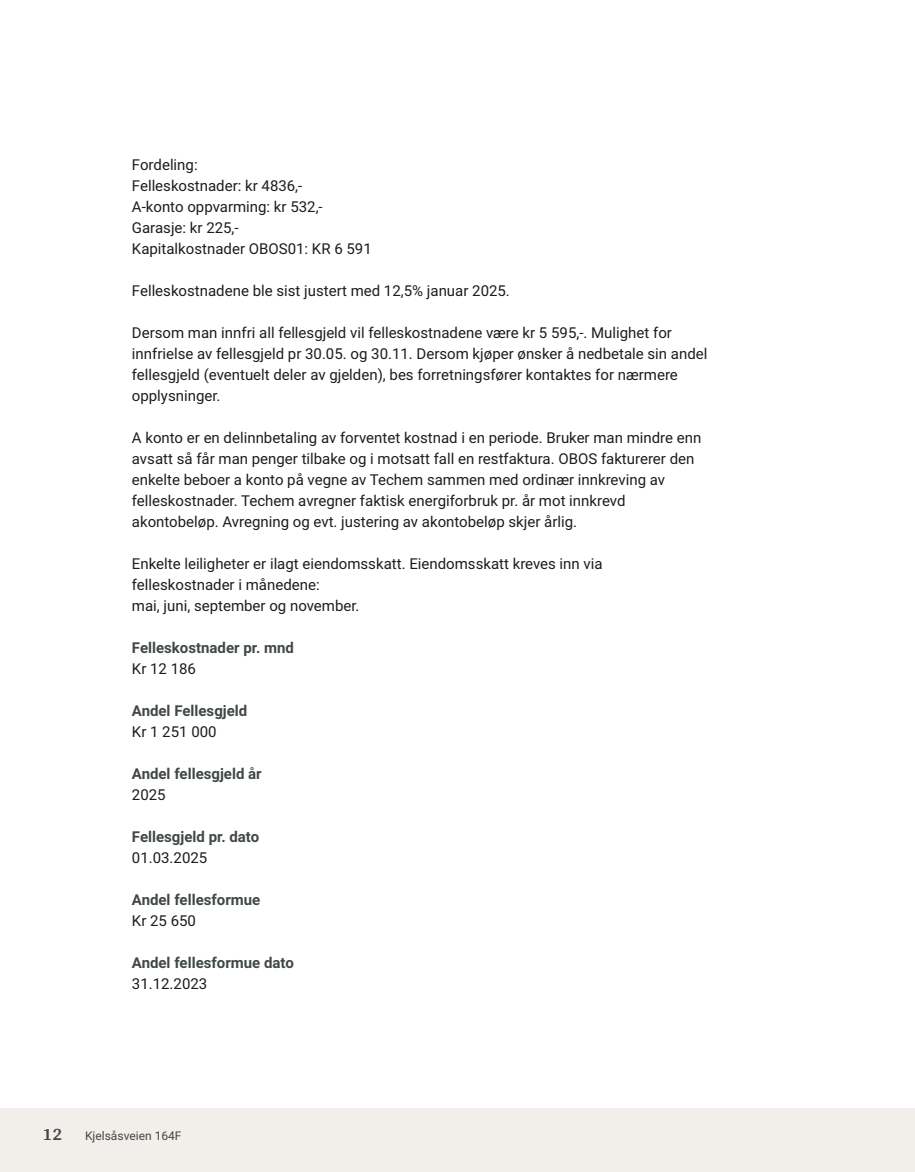
<style>
.page{position:relative;width:915px;height:1172px;background:#fff}
.page>*{position:absolute;margin:0;border:0;box-sizing:border-box;transform-origin:0 0}
.t1{font:700 18px "Arya";color:#414749}
.t2{font:15px/21px "Roboto Vitec";color:#1d1d1b}
.t3{font:700 15px "Roboto Vitec";color:#414749}
.t4{font:12px "Roboto Vitec";color:#414749}
</style>
<div class="page">
<div style="left:0;top:1108px;width:914px;height:64px;background:#f2eeea"></div>
<p class="t2" style="left:132px;top:153px;width:241px">Fordeling:<br>Felleskostnader: kr 4836,‑<br>A‑konto oppvarming: kr 532,‑<br>Garasje: kr 225,‑<br>Kapitalkostnader OBOS01: KR 6 591</p>
<p class="t2" style="left:132px;top:279px;width:379px">Felleskostnadene ble sist justert med 12,5% januar 2025.</p>
<p class="t2" style="left:132px;top:321px;width:577px">Dersom man innfri all fellesgjeld vil felleskostnadene være kr 5 595,‑. Mulighet for innfrielse av fellesgjeld pr 30.05. og 30.11. Dersom kjøper ønsker å nedbetale sin andel fellesgjeld (eventuelt deler av gjelden), bes forretningsfører kontaktes for nærmere opplysninger.</p>
<p class="t2" style="left:132px;top:426px;width:571px">A konto er en delinnbetaling av forventet kostnad i en periode. Bruker man mindre enn avsatt så får man penger tilbake og i motsatt fall en restfaktura. OBOS fakturerer den enkelte beboer a konto på vegne av Techem sammen med ordinær innkreving av felleskostnader. Techem avregner faktisk energiforbruk pr. år mot innkrevd akontobeløp. Avregning og evt. justering av akontobeløp skjer årlig.</p>
<p class="t2" style="left:132px;top:552px;width:472px">Enkelte leiligheter er ilagt eiendomsskatt. Eiendomsskatt kreves inn via felleskostnader i månedene:<br>mai, juni, september og november.</p>
<p class="t3" style="left:132px;top:637px;width:164px">Felleskostnader pr. mnd</p>
<p class="t2" style="left:132px;top:657px;width:66px">Kr 12 186</p>
<p class="t3" style="left:132px;top:700px;width:117px">Andel Fellesgjeld</p>
<p class="t2" style="left:132px;top:720px;width:86px">Kr 1 251 000</p>
<p class="t3" style="left:132px;top:763px;width:131px">Andel fellesgjeld år</p>
<p class="t2" style="left:132px;top:783px;width:35px">2025</p>
<p class="t3" style="left:132px;top:826px;width:129px">Fellesgjeld pr. dato</p>
<p class="t2" style="left:132px;top:846px;width:77px">01.03.2025</p>
<p class="t3" style="left:132px;top:889px;width:130px">Andel fellesformue</p>
<p class="t2" style="left:132px;top:909px;width:66px">Kr 25 650</p>
<p class="t3" style="left:132px;top:952px;width:163px">Andel fellesformue dato</p>
<p class="t2" style="left:132px;top:972px;width:77px">31.12.2023</p>
<p class="t1" style="left:43px;top:1123px;width:21px">12</p>
<p class="t4" style="left:85px;top:1127px;width:98px">Kjelsåsveien 164F</p>
</div>
